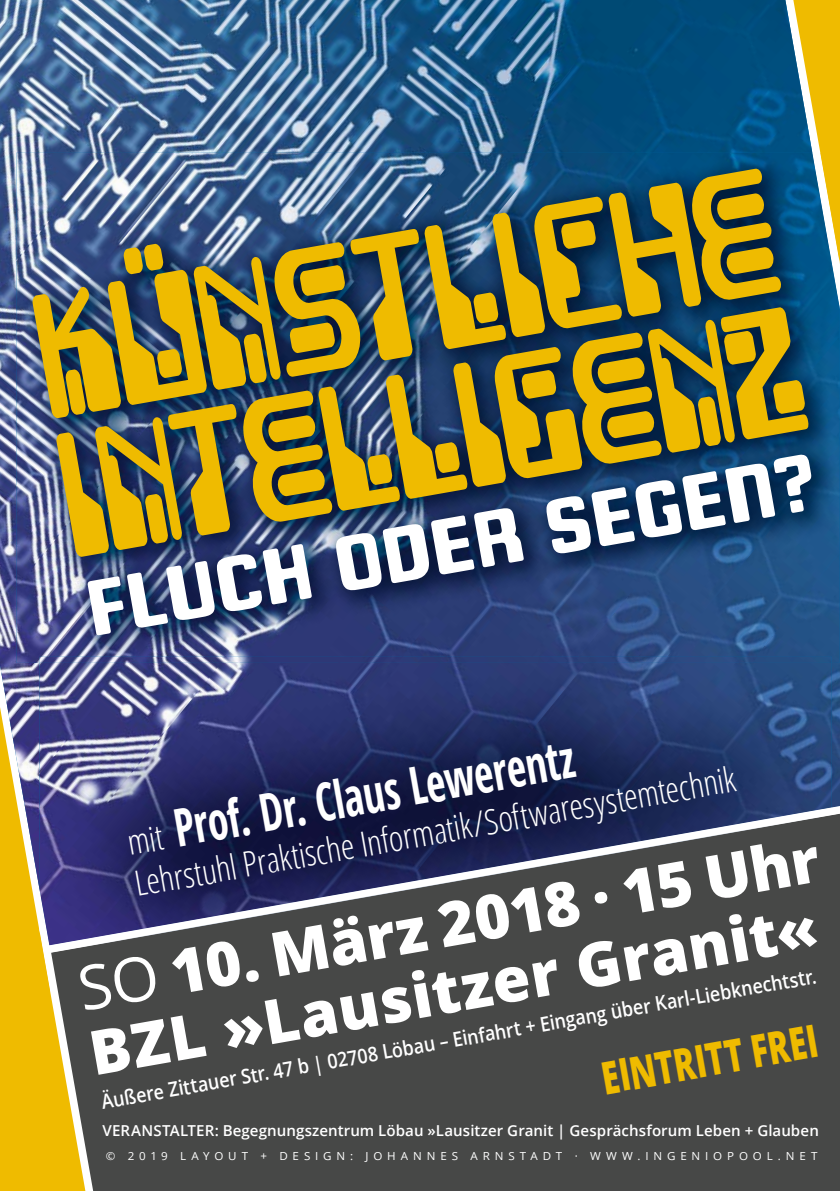
<style>
.page{position:relative;width:840px;height:1191px;background:#fff}
.page>*{position:absolute;margin:0;border:0;box-sizing:border-box;transform-origin:0 0}
.t1{font:156.8px/140.6px "Funky Rundkopf NF";color:#efbb00;scale:.67 1}
.t2{font:73.2px "Wheaton Capitals";color:#fff}
.t3{font:800 61.4px/65.4px "Open Sans";color:#fff}
.t4{font:700 condensed 52.2px "Open Sans";color:#fff;scale:.8 1}
.t5{font:800 45px "Open Sans";color:#efbb00;scale:.7 1}
.t6{font:300 condensed 34.8px "Open Sans";color:#fff}
.t7{font:600 20.4px "Open Sans";color:#fff;scale:.88 1}
.t8{font:600 15px "Open Sans";letter-spacing:.005em;color:#fff}
.t9{font:11.2px "Open Sans";letter-spacing:.42em;color:#fff;scale:1.04 1}
.s1{font-weight:300;font-size:34.8px}
.s2{font-weight:400}
</style>
<div class="page">
<div style="left:0;top:945px;width:51px;height:246px;background:#efbb00"></div>
<img style="left:0;top:0;width:811px;height:888px">
<img style="left:831px;top:306px;width:8px;height:500px">
<img style="left:635px;top:153px;width:203px;height:183px">
<img style="left:546px;top:153px;width:89px;height:504px">
<img style="left:578px;top:336px;width:260px;height:321px">
<img style="left:458px;top:153px;width:88px;height:504px">
<img style="left:16px;top:153px;width:442px;height:510px">
<img style="left:667px;top:445px;width:171px;height:212px">
<img style="left:16px;top:153px;width:354px;height:373px">
<img style="left:755px;top:554px;width:83px;height:109px">
<img style="left:16px;top:153px;width:177px;height:217px">
<img style="left:16px;top:153px;width:89px;height:108px">
<img style="left:225px;top:547px;width:195px;height:110px">
<img style="left:401px;top:634px;width:46px;height:23px">
<img style="left:16px;top:485px;width:51px;height:102px">
<img style="left:39px;top:945px;width:11px;height:46px">
<img style="left:677px;top:663px;width:154px;height:143px">
<img style="left:586px;top:663px;width:91px;height:89px">
<img style="left:403px;top:663px;width:183px;height:143px">
<img style="left:312px;top:663px;width:91px;height:143px">
<img style="left:557px;top:752px;width:142px;height:54px">
<img style="left:39px;top:663px;width:273px;height:282px">
<img style="left:39px;top:663px;width:182px;height:223px">
<img style="left:39px;top:663px;width:91px;height:111px">
<img style="left:740px;top:657px;width:91px;height:6px">
<img style="left:640px;top:657px;width:100px;height:6px">
<img style="left:540px;top:657px;width:100px;height:6px">
<img style="left:440px;top:657px;width:100px;height:6px">
<img style="left:340px;top:657px;width:100px;height:6px">
<img style="left:240px;top:657px;width:100px;height:6px">
<img style="left:140px;top:657px;width:100px;height:6px">
<img style="left:39px;top:657px;width:101px;height:6px">
<div style="left:51px;top:953px;width:788px;height:238px;background:#474847"></div>
<svg style="left:46px;top:806px;width:793px;height:147px;fill:#474847"></svg>
<h1 class="t1" style="left:25px;top:285px;width:1122px;rotate:-10deg">KÜNSTLICHE<br>INTELLIGENZ</h1>
<h2 class="t2" style="left:79px;top:565px;width:740px;rotate:-10deg">Fluch oder Segen?</h2>
<h3 class="t4" style="left:120px;top:800px;width:569px;rotate:-10deg"><span class="s1">mit</span> Prof. Dr. Claus Lewerentz</h3>
<h3 class="t6" style="left:131px;top:860px;width:611px;rotate:-10deg">Lehrstuhl Praktische Informatik/Softwaresystemtechnik</h3>
<h3 class="t3" style="left:72px;top:953px;width:752px;rotate:-10deg"><span class="s2">SO</span> 10. März 2018 · 15 Uhr<br>BZL »Lausitzer Granit«</h3>
<h3 class="t7" style="left:99px;top:1087px;width:825px;rotate:-10deg">Äußere Zittauer Str. 47 b | 02708 Löbau – Einfahrt + Eingang über Karl-Liebknechtstr.</h3>
<h3 class="t5" style="left:595px;top:1044px;width:314px;rotate:-10deg">EINTRITT FREI</h3>
<p class="t8" style="left:102px;top:1120px;width:717px">VERANSTALTER: Begegnungszentrum Löbau »Lausitzer Granit | Gesprächsforum Leben + Glauben</p>
<p class="t9" style="left:106px;top:1148px;width:685px">© 2019 LAYOUT + DESIGN: JOHANNES ARNSTADT · WWW.INGENIOPOOL.NET</p>
</div>
